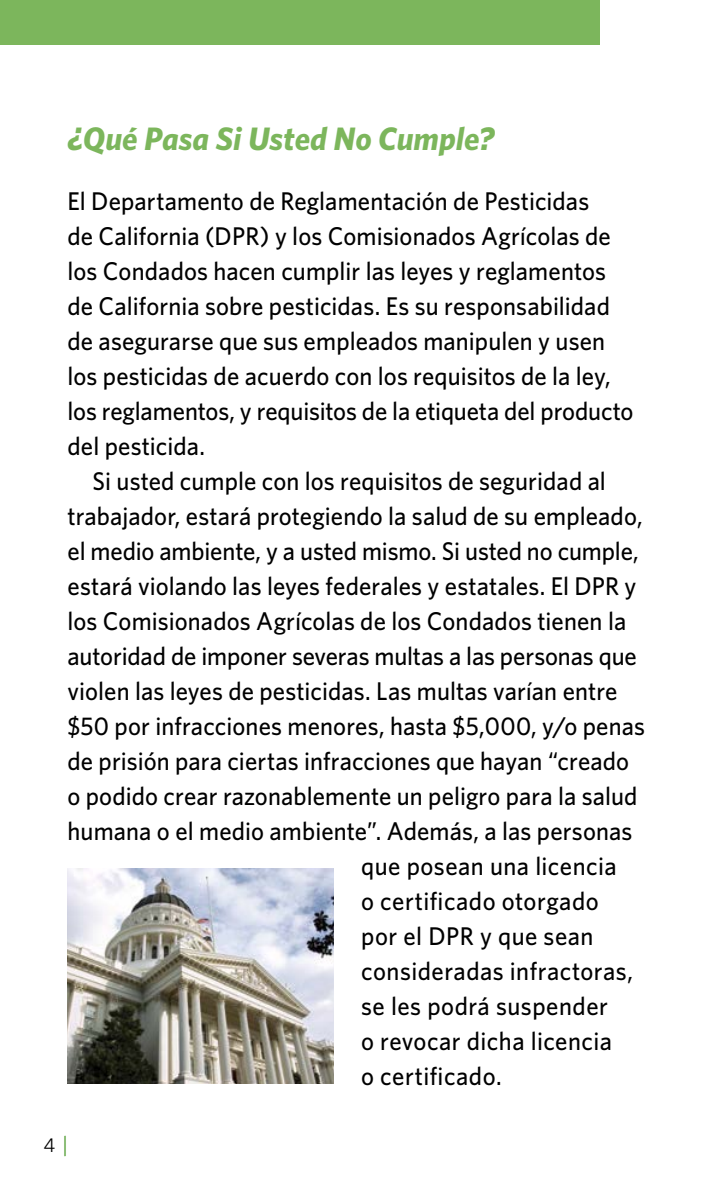
<style>
.page{position:relative;width:720px;height:1193px;background:#fff}
.page>*{position:absolute;margin:0;border:0;box-sizing:border-box;transform-origin:0 0}
.Heading{font:italic 700 32.5px "Whitney";color:#7cb65c}
.Body_Text{font:500 25.5px "Whitney";letter-spacing:.005em;color:#000;scale:.96 1}
.Body_Text_1st_Para{font:500 25.5px/35px "Whitney";letter-spacing:.005em;color:#000;scale:.96 1}
.Body_Text-2{font:500 25.5px "Whitney";letter-spacing:.025em;color:#000;scale:.96 1}
.t1{font:20px "Whitney";color:#000}
.s1{font-size:22.5px;color:#57a13a}
</style>
<div class="page">
<hr style="left:719px;top:0;width:1px;height:1192px;background:#7cb65c">
<div style="left:0;top:0;width:600px;height:45px;background:#7cb65c"></div>
<img style="left:68px;top:868px;width:266px;height:215px">
<p class="Heading" style="left:68px;top:119px;width:428px">¿Qué Pasa Si Usted No Cumple?</p>
<p class="Body_Text_1st_Para" style="left:68px;top:183px;width:591px">El Departamento de Reglamentación de Pesticidas<br>de California (DPR) y los Comisionados Agrícolas de los Condados hacen cumplir las leyes y reglamentos de California sobre pesticidas. Es su responsabilidad de asegurarse que sus empleados manipulen y usen los pesticidas de acuerdo con los requisitos de la ley, los reglamentos, y requisitos de la etiqueta del producto del pesticida.</p>
<p class="Body_Text" style="left:92px;top:466px;width:536px">Si usted cumple con los requisitos de seguridad al</p>
<p class="Body_Text" style="left:68px;top:501px;width:601px">trabajador, estará protegiendo la salud de su empleado,</p>
<p class="Body_Text" style="left:68px;top:536px;width:597px">el medio ambiente, y a usted mismo. Si usted no cumple,</p>
<p class="Body_Text" style="left:68px;top:571px;width:594px">estará violando las leyes federales y estatales. El DPR y</p>
<p class="Body_Text" style="left:68px;top:606px;width:584px">los Comisionados Agrícolas de los Condados tienen la</p>
<p class="Body_Text" style="left:68px;top:641px;width:595px">autoridad de imponer severas multas a las personas que</p>
<p class="Body_Text" style="left:68px;top:676px;width:574px">violen las leyes de pesticidas. Las multas varían entre</p>
<p class="Body_Text" style="left:68px;top:711px;width:603px">$50 por infracciones menores, hasta $5,000, y/o penas</p>
<p class="Body_Text" style="left:68px;top:746px;width:587px">de prisión para ciertas infracciones que hayan “creado</p>
<p class="Body_Text" style="left:68px;top:781px;width:595px">o podido crear razonablemente un peligro para la salud</p>
<p class="Body_Text" style="left:68px;top:816px;width:590px">humana o el medio ambiente”. Además, a las personas</p>
<p class="Body_Text" style="left:361px;top:851px;width:268px">que posean una licencia</p>
<p class="Body_Text" style="left:361px;top:886px;width:249px">o certificado otorgado</p>
<p class="Body_Text" style="left:361px;top:921px;width:244px">por el DPR y que sean</p>
<p class="Body_Text" style="left:361px;top:956px;width:285px">consideradas infractoras,</p>
<p class="Body_Text-2" style="left:361px;top:991px;width:259px">se les podrá suspender</p>
<p class="Body_Text" style="left:361px;top:1026px;width:263px">o revocar dicha licencia</p>
<p class="Body_Text" style="left:361px;top:1061px;width:148px">o certificado.</p>
<p class="t1" style="left:43px;top:1133px;width:26px">4 <span class="s1">|</span></p>
</div>
